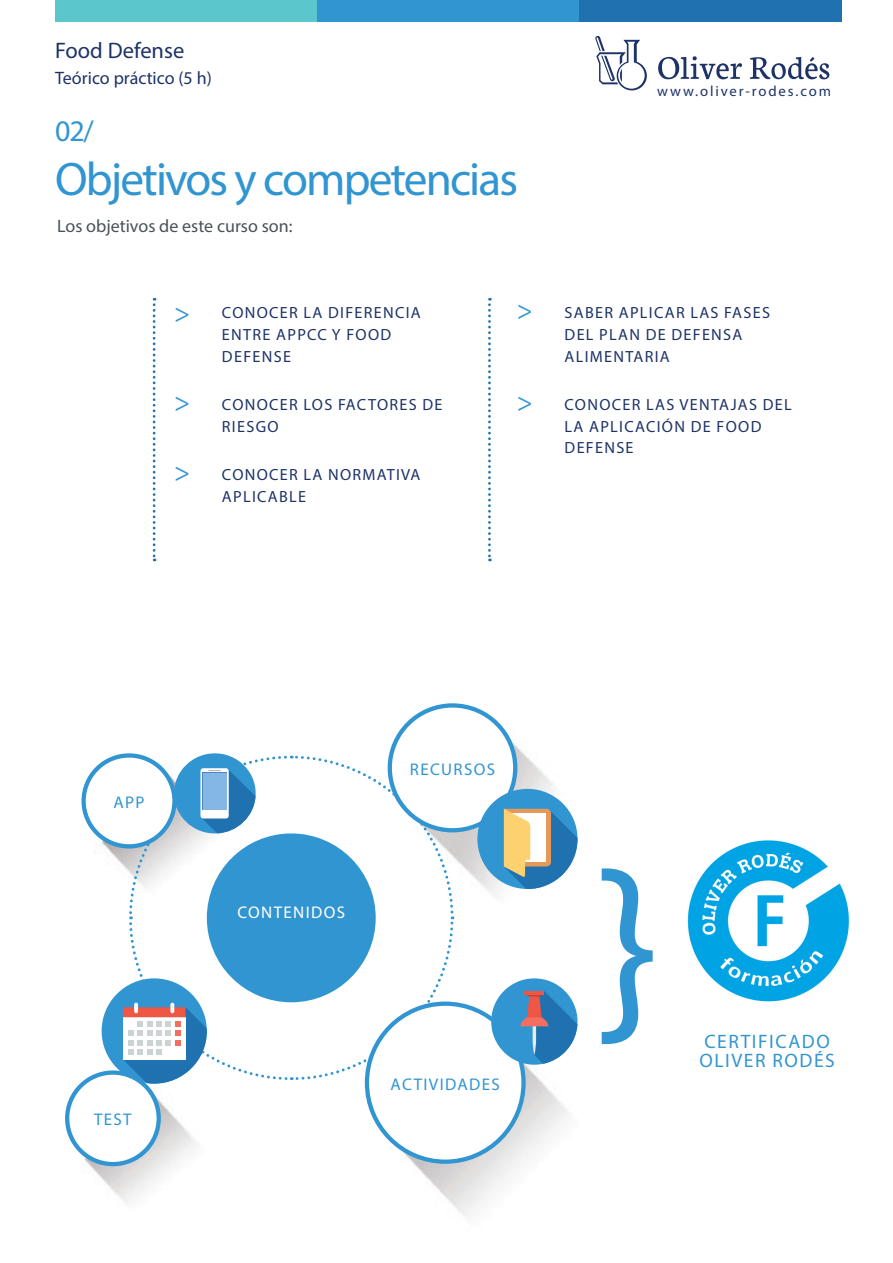
<style>
.page{position:relative;width:893px;height:1263px;background:#fff}
.page>*{position:absolute;margin:0;border:0;box-sizing:border-box;transform-origin:0 0}
.t1{font:220.35px "Myriad Pro";color:#3195d1}
.t2{font:47.25px "Myriad Pro";letter-spacing:-.04em;color:#3195d1}
.t3{font:30px "Myriad Pro";color:#3195d1}
.t4{font:27px "Myriad Pro";color:#3195d1}
.t5{font:22.5px "Myriad Pro";color:#1d3266}
.t6{font:19.5px "Myriad Pro";letter-spacing:.08em;color:#3195d1}
.t7{font:18px "Myriad Pro";color:#4a5257}
.t8{font:18px "Myriad Pro";color:#1d3266}
.t9{font:16.95px "Myriad Pro";letter-spacing:.08em;color:#3195d1}
.t10{font:16.95px "Myriad Pro";letter-spacing:.08em;color:#fff}
.t11{font:16.2px/21.6px "Myriad Pro";letter-spacing:.08em;color:#1d3266}
.t12{font:14.7px "Myriad Pro";letter-spacing:.13em;color:#1d3266}
</style>
<div class="page">
<svg style="left:658px;top:56px;width:84px;height:23px"></svg>
<svg style="left:750px;top:57px;width:79px;height:22px"></svg>
<svg style="left:595px;top:36px;width:52px;height:54px"></svg>
<div style="left:55px;top:0;width:262px;height:21px;background:#5cc6cd"></div>
<div style="left:317px;top:0;width:263px;height:21px;background:#3195d1"></div>
<div style="left:580px;top:0;width:262px;height:21px;background:#1f71b0"></div>
<img style="left:65px;top:703px;width:513px;height:514px">
<div style="left:67px;top:1072px;width:92px;height:92px;background:#fff;border-radius:50%"></div>
<div style="left:65px;top:1070px;width:96px;height:96px;border:4px solid #3195d1;border-radius:50%"></div>
<div style="left:390px;top:705px;width:125px;height:125px;background:#fff;border-radius:50%"></div>
<div style="left:388px;top:703px;width:129px;height:129px;border:4px solid #3195d1;border-radius:50%"></div>
<div style="left:367px;top:1004px;width:156px;height:158px;background:#fff;border-radius:50%"></div>
<div style="left:84px;top:755px;width:90px;height:91px;background:#fff;border-radius:50%"></div>
<div style="left:81px;top:753px;width:96px;height:95px;border:4px solid #3195d1;border-radius:50%"></div>
<div style="left:477px;top:789px;width:100px;height:100px;background:#3195d1;border-radius:50%"></div>
<svg style="left:504px;top:809px;width:73px;height:80px"></svg>
<div style="left:491px;top:978px;width:86px;height:87px;background:#3195d1;border-radius:50%"></div>
<svg style="left:520px;top:991px;width:57px;height:73px"></svg>
<hr style="left:525px;top:991px;width:19px;height:3px;background:#ee5646">
<div style="left:102px;top:978px;width:105px;height:105px;background:#3195d1;border-radius:50%"></div>
<svg style="left:123px;top:754px;width:332px;height:329px"></svg>
<svg style="left:488px;top:298px;width:3px;height:263px"></svg>
<svg style="left:153px;top:298px;width:2px;height:263px"></svg>
<img style="left:687px;top:840px;width:163px;height:162px">
<h3 class="t5" style="left:55px;top:37px;width:130px">Food Defense</h3>
<p class="t8" style="left:55px;top:67px;width:158px">Teórico práctico (5 h)</p>
<p class="t3" style="left:55px;top:112px;width:40px">02/</p>
<p class="t2" style="left:55px;top:150px;width:464px">Objetivos y competencias</p>
<p class="t7" style="left:57px;top:215px;width:237px">Los objetivos de este curso son:</p>
<p class="t4" style="left:174px;top:296px;width:18px">&gt;</p>
<p class="t4" style="left:517px;top:293px;width:18px">&gt;</p>
<p class="t11" style="left:222px;top:302px;width:200px">CONOCER LA DIFERENCIA<br>ENTRE APPCC Y FOOD<br>DEFENSE</p>
<p class="t11" style="left:222px;top:394px;width:222px">CONOCER LOS FACTORES DE<br>RIESGO</p>
<p class="t11" style="left:222px;top:464px;width:200px">CONOCER LA NORMATIVA<br>APLICABLE</p>
<p class="t4" style="left:174px;top:385px;width:18px">&gt;</p>
<p class="t4" style="left:517px;top:385px;width:18px">&gt;</p>
<p class="t4" style="left:174px;top:455px;width:18px">&gt;</p>
<p class="t12" style="left:657px;top:82px;width:175px">www.oliver-rodes.com</p>
<p class="t11" style="left:565px;top:302px;width:207px">SABER APLICAR LAS FASES<br>DEL PLAN DE DEFENSA<br>ALIMENTARIA</p>
<p class="t11" style="left:565px;top:394px;width:229px">CONOCER LAS VENTAJAS DEL<br>LA APLICACIÓN DE FOOD<br>DEFENSE</p>
<p class="t9" style="left:114px;top:792px;width:33px">APP</p>
<p class="t9" style="left:94px;top:1109px;width:39px">TEST</p>
<p class="t10" style="left:237px;top:902px;width:109px">CONTENIDOS</p>
<p class="t9" style="left:410px;top:759px;width:87px">RECURSOS</p>
<p class="t9" style="left:391px;top:1073px;width:111px">ACTIVIDADES</p>
<p class="t1" style="left:596px;top:809px;width:64px">}</p>
<p class="t6" style="left:704px;top:1029px;width:127px">CERTIFICADO</p>
<p class="t6" style="left:699px;top:1049px;width:137px">OLIVER RODÉS</p>
</div>
